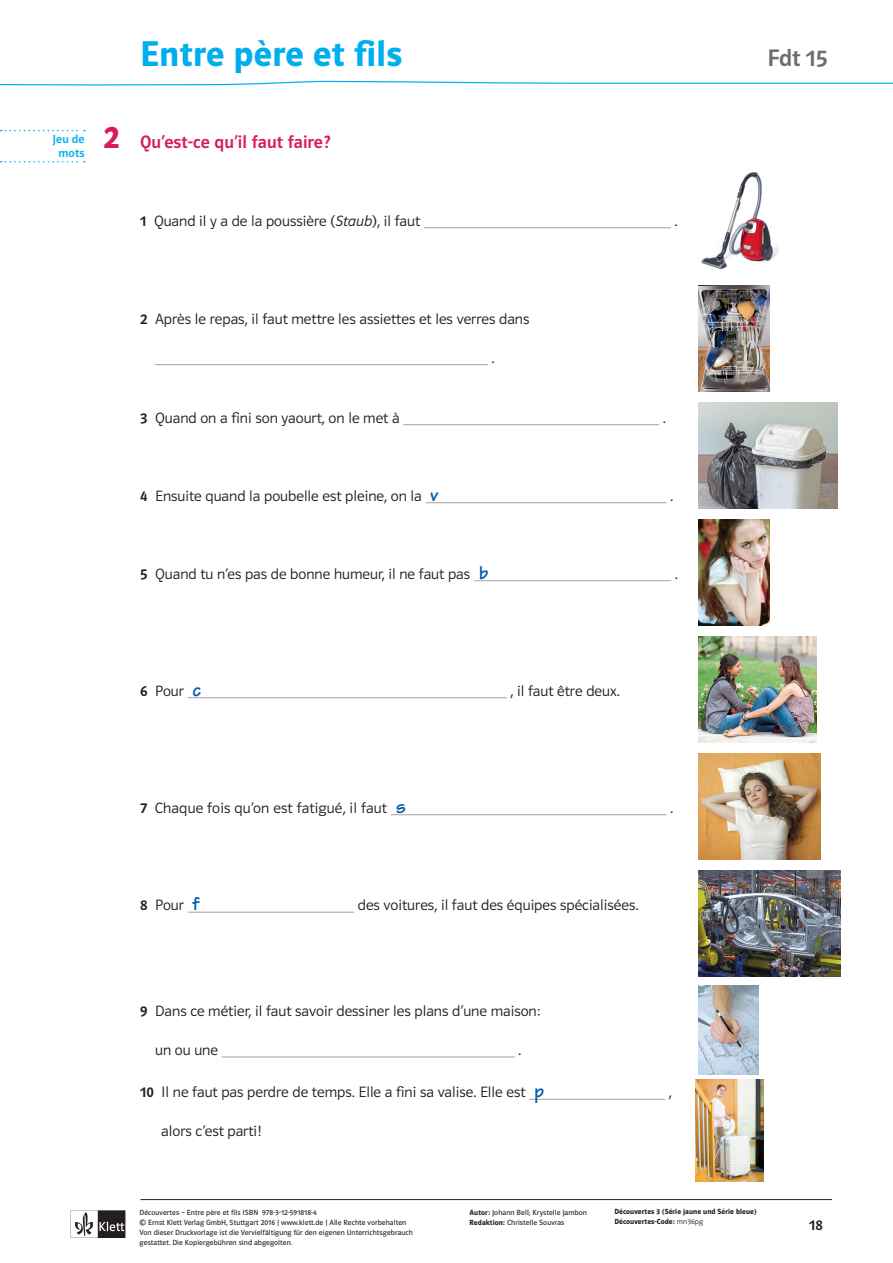
<style>
.page{position:relative;width:893px;height:1263px;background:#fff}
.page>*{position:absolute;margin:0;border:0;box-sizing:border-box;transform-origin:0 0}
.t1{font:36px "Polo ST11 K Hfett";letter-spacing:.01em;color:#00aeef}
.t2{font:33px "Polo ST11 K Hfett";color:#d91a5b}
.t3{font:24px "Polo ST11 K Krftg";color:#6c6d70}
.t4{font:18px "Polo ST11 K Krftg";letter-spacing:.005em;color:#d91a5b}
.t5{font:15px "Polo ST11 K Leicht";color:#231f20}
.t6{font:15px "Polo ST11 K Krftg";color:#231f20}
.t7{font:12px "Polo ST11 K Krftg";letter-spacing:.01em;color:#00aeef}
.t8{font:7.5px/10.1px "Polo ST11 K Buch";letter-spacing:.01em;color:#231f20}
.t9{font:7.5px/10.1px "Polo ST11 K Hfett";letter-spacing:.01em;color:#231f20}
.s1{font-family:"Polo ST11 K Krftg"}
.s2{font-family:"Polo ST11 K Leicht Kursiv"}
.s3{font-family:"Tekton";font-weight:700;font-size:19.5px;color:#015aaa}
.s4{font-family:"Polo ST11 K Leicht"}
.s5{font-family:"Polo ST11 K Hfett"}
</style>
<div class="page">
<svg style="left:70px;top:1210px;width:55px;height:28px"></svg>
<hr style="left:140px;top:1199px;width:692px;height:1px;background:#231f20">
<svg style="left:0;top:80px;width:893px;height:6px"></svg>
<hr style="left:424px;top:227px;width:247px;height:1px;background:#b2b3b7">
<img style="left:701px;top:172px;width:78px;height:97px">
<hr style="left:155px;top:364px;width:333px;height:1px;background:#b2b3b7">
<img style="left:699px;top:285px;width:71px;height:107px">
<hr style="left:403px;top:424px;width:256px;height:1px;background:#b2b3b7">
<hr style="left:425px;top:502px;width:241px;height:1px;background:#b2b3b7">
<img style="left:699px;top:402px;width:138px;height:107px">
<hr style="left:474px;top:580px;width:197px;height:1px;background:#b2b3b7">
<img style="left:699px;top:519px;width:70px;height:107px">
<hr style="left:188px;top:697px;width:319px;height:1px;background:#b2b3b7">
<img style="left:699px;top:636px;width:117px;height:107px">
<hr style="left:391px;top:814px;width:275px;height:1px;background:#b2b3b7">
<img style="left:699px;top:753px;width:122px;height:107px">
<hr style="left:188px;top:911px;width:166px;height:2px;background:#b2b3b7">
<img style="left:699px;top:870px;width:141px;height:107px">
<hr style="left:222px;top:1056px;width:293px;height:1px;background:#b2b3b7">
<img style="left:699px;top:985px;width:59px;height:89px">
<hr style="left:529px;top:1099px;width:136px;height:1px;background:#b2b3b7">
<svg style="left:1px;top:130px;width:84px;height:1px"></svg>
<svg style="left:1px;top:161px;width:84px;height:1px"></svg>
<img style="left:695px;top:1079px;width:69px;height:103px">
<p class="t7" style="left:53px;top:132px;width:34px">Jeu de</p>
<h2 class="t2" style="left:103px;top:118px;width:18px">2</h2>
<p class="t7" style="left:59px;top:146px;width:28px">mots</p>
<h1 class="t1" style="left:140px;top:34px;width:264px">Entre père et fils</h1>
<h3 class="t3" style="left:767px;top:45px;width:61px">Fdt 15</h3>
<p class="t4" style="left:140px;top:132px;width:192px">Qu’est-ce qu’il faut faire?</p>
<p class="t5" style="left:140px;top:213px;width:281px"><span class="s1">1</span> Quand il y a de la poussière (<span class="s2">Staub</span>), il faut</p>
<p class="t5" style="left:675px;top:213px;width:5px">.</p>
<p class="t5" style="left:140px;top:310px;width:391px"><span class="s1">2</span> Après le repas, il faut mettre les assiettes et les verres dans</p>
<p class="t5" style="left:492px;top:349px;width:5px">.</p>
<p class="t5" style="left:140px;top:409px;width:261px"><span class="s1">3</span> Quand on a fini son yaourt, on le met à</p>
<p class="t5" style="left:663px;top:409px;width:5px">.</p>
<p class="t5" style="left:140px;top:487px;width:299px"><span class="s1">4</span> Ensuite quand la poubelle est pleine, on la <span class="s3">v</span></p>
<p class="t5" style="left:670px;top:487px;width:5px">.</p>
<p class="t5" style="left:140px;top:565px;width:349px"><span class="s1">5</span> Quand tu n’es pas de bonne humeur, il ne faut pas <span class="s3">b</span></p>
<p class="t5" style="left:675px;top:565px;width:5px">.</p>
<p class="t5" style="left:140px;top:682px;width:63px"><span class="s1">6</span> Pour <span class="s3">c</span></p>
<p class="t5" style="left:510px;top:682px;width:111px">, il faut être deux.</p>
<p class="t5" style="left:140px;top:799px;width:267px"><span class="s1">7</span> Chaque fois qu’on est fatigué, il faut <span class="s3">s</span></p>
<p class="t5" style="left:670px;top:799px;width:5px">.</p>
<p class="t5" style="left:140px;top:897px;width:60px"><span class="s1">8</span> Pour <span class="s3">f</span></p>
<p class="t5" style="left:358px;top:897px;width:282px">des voitures, il faut des équipes spécialisées.</p>
<p class="t5" style="left:140px;top:1003px;width:402px"><span class="s1">9</span> Dans ce métier, il faut savoir dessiner les plans d’une maison:</p>
<p class="t5" style="left:155px;top:1042px;width:64px">un ou une</p>
<p class="t5" style="left:518px;top:1042px;width:5px">.</p>
<p class="t5" style="left:140px;top:1084px;width:405px"><span class="s1">10</span> Il ne faut pas perdre de temps. Elle a fini sa valise. Elle est <span class="s3">p</span></p>
<p class="t5" style="left:669px;top:1084px;width:5px">,</p>
<p class="t5" style="left:161px;top:1123px;width:102px">alors c’est parti!</p>
<p class="t9" style="left:614px;top:1206px;width:144px">Découvertes 3 (Série jaune und Série bleue)<br>Découvertes-Code: <span class="s4">mn36pg</span></p>
<p class="t8" style="left:140px;top:1207px;width:275px">Découvertes – Entre père et fils ISBN 978-3-12-591818-4<br>© Ernst Klett Verlag GmbH, Stuttgart 2016 | www.klett.de | Alle Rechte vorbehalten Von dieser Druckvorlage ist die Vervielfältigung für den eigenen Unterrichtsgebrauch gestattet. Die Kopiergebühren sind abgegolten.</p>
<p class="t8" style="left:470px;top:1208px;width:119px"><span class="s5">Autor:</span> Johann Bell; Krystelle Jambon<br><span class="s5">Redaktion:</span> Christelle Souvras</p>
<p class="t6" style="left:809px;top:1217px;width:15px">18</p>
</div>
